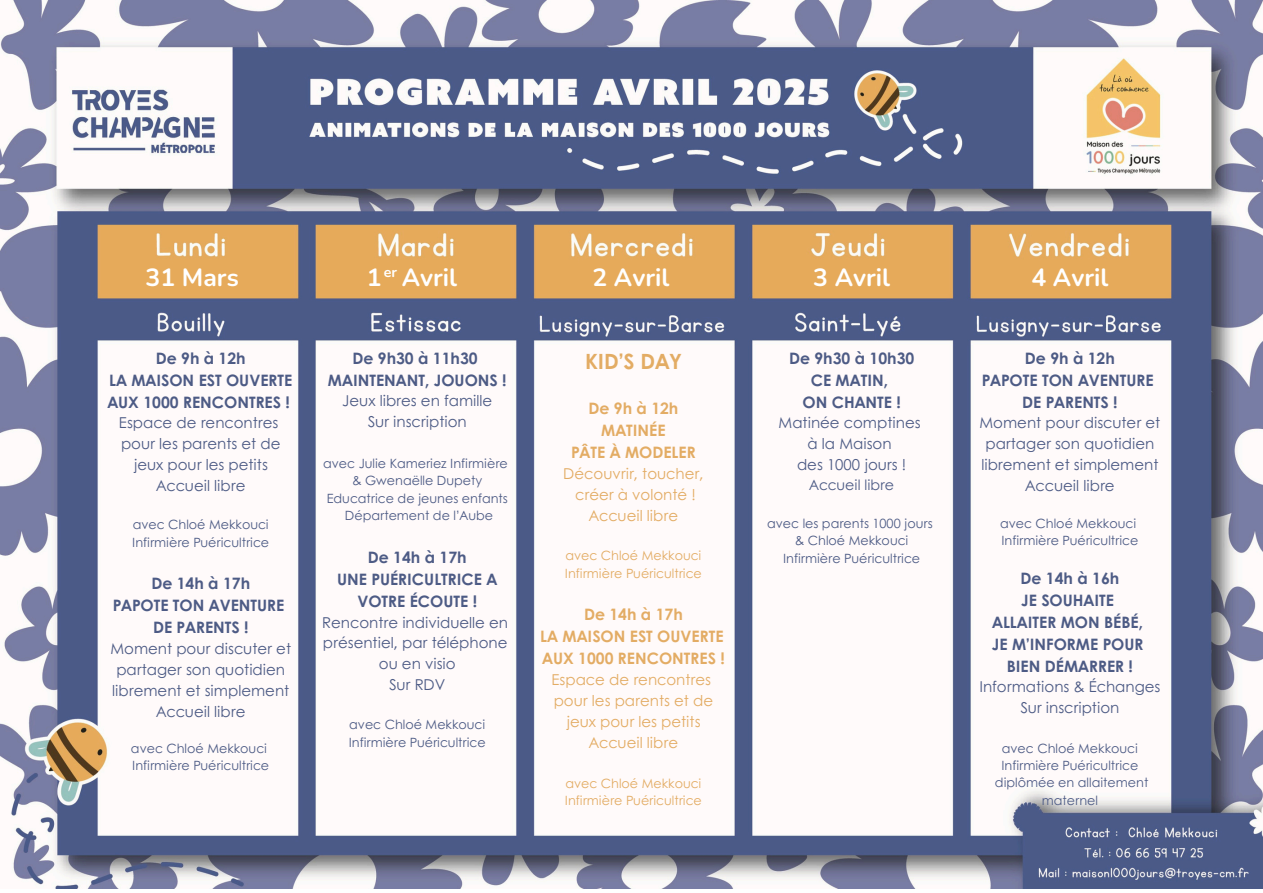
<style>
.page{position:relative;width:1263px;height:893px;background:#fff}
.page>*{position:absolute;margin:0;border:0;box-sizing:border-box;transform-origin:0 0}
.t1{font:700 24.75px "Nunito";color:#fff}
.t2{font:700 21px "Century Gothic";color:#e3ac64}
.t3{font:700 15.75px/21.9px "Century Gothic";color:#4d5b85;text-align:center}
.t4{font:700 15.75px/21.9px "Century Gothic";color:#e3ac64;text-align:center}
.t5{font:15px/20.9px "Century Gothic";color:#4d5b85;text-align:center}
.t6{font:15px/20.9px "Century Gothic";color:#e3ac64;text-align:center}
.t7{font:14.25px "Century Gothic";color:#4d5b85}
.t8{font:700 14.25px "Nunito";color:#fff}
.t9{font:12.75px/17.4px "Century Gothic";color:#4d5b85;text-align:center}
.t10{font:12.75px "Century Gothic";color:#e3ac64}
</style>
<div class="page">
<img style="left:0;top:0;width:1263px;height:888px">
<p class="t1" style="left:146px;top:260px;width:95px">31 Mars</p>
<h1 class="t3" style="left:107px;top:346px;width:186px">De 9h à 12h<br>LA MAISON EST OUVERTE<br>AUX 1000 RENCONTRES !</h1>
<h1 class="t5" style="left:119px;top:412px;width:163px">Espace de rencontres pour les parents et de jeux pour les petits<br>Accueil libre</h1>
<h5 class="t9" style="left:133px;top:515px;width:138px">avec Chloé Mekkouci</h5>
<p class="t9" style="left:132px;top:533px;width:138px">Infirmière Puéricultrice</p>
<p class="t3" style="left:113px;top:572px;width:173px">De 14h à 17h<br>PAPOTE TON AVENTURE<br>DE PARENTS !</p>
<p class="t5" style="left:110px;top:637px;width:182px">Moment pour discuter et partager son quotidien librement et simplement<br>Accueil libre</p>
<h5 class="t9" style="left:131px;top:738px;width:138px">avec Chloé Mekkouci</h5>
<p class="t9" style="left:132px;top:756px;width:138px">Infirmière Puéricultrice</p>
<p class="t1" style="left:367px;top:260px;width:92px">1 Avril</p>
<p class="t8" style="left:384px;top:262px;width:15px">er</p>
<p class="t3" style="left:328px;top:346px;width:180px">De 9h30 à 11h30<br>MAINTENANT, JOUONS !</p>
<p class="t5" style="left:342px;top:390px;width:151px">Jeux libres en famille<br>Sur inscription</p>
<h1 class="t9" style="left:323px;top:454px;width:186px">avec Julie Kameriez Infirmière</h1>
<h4 class="t9" style="left:352px;top:471px;width:132px">&amp; Gwenaëlle Dupety</h4>
<h5 class="t9" style="left:327px;top:489px;width:183px">Educatrice de jeunes enfants</h5>
<p class="t9" style="left:345px;top:506px;width:150px">Département de l’Aube</p>
<p class="t3" style="left:337px;top:545px;width:162px">De 14h à 17h<br>UNE PUÉRICULTRICE A<br>VOTRE ÉCOUTE !</p>
<p class="t5" style="left:322px;top:611px;width:187px">Rencontre individuelle en présentiel, par téléphone ou en visio<br>Sur RDV</p>
<p class="t9" style="left:349px;top:715px;width:138px">avec Chloé Mekkouci</p>
<p class="t9" style="left:349px;top:733px;width:138px">Infirmière Puéricultrice</p>
<p class="t1" style="left:592px;top:260px;width:78px">2 Avril</p>
<h5 class="t1" style="left:813px;top:260px;width:78px">3 Avril</h5>
<p class="t1" style="left:1031px;top:260px;width:78px">4 Avril</p>
<h3 class="t2" style="left:585px;top:345px;width:98px">KID’S DAY</h3>
<p class="t4" style="left:571px;top:397px;width:126px">De 9h à 12h<br>MATINÉE<br>PÂTE À MODELER</p>
<p class="t6" style="left:563px;top:462px;width:142px">Découvrir, toucher, créer à volonté !<br>Accueil libre</p>
<p class="t10" style="left:565px;top:546px;width:138px">avec Chloé Mekkouci</p>
<h1 class="t10" style="left:565px;top:563px;width:138px">Infirmière Puéricultrice</h1>
<h2 class="t4" style="left:540px;top:603px;width:186px">De 14h à 17h<br>LA MAISON EST OUVERTE<br>AUX 1000 RENCONTRES !</h2>
<h2 class="t6" style="left:552px;top:668px;width:163px">Espace de rencontres pour les parents et de jeux pour les petits<br>Accueil libre</h2>
<h5 class="t10" style="left:565px;top:773px;width:138px">avec Chloé Mekkouci</h5>
<p class="t10" style="left:565px;top:791px;width:138px">Infirmière Puéricultrice</p>
<h5 class="t3" style="left:789px;top:346px;width:127px">De 9h30 à 10h30<br>CE MATIN,<br>ON CHANTE !</h5>
<h5 class="t5" style="left:778px;top:412px;width:143px">Matinée comptines à la Maison<br>des 1000 jours !</h5>
<h5 class="t7" style="left:809px;top:474px;width:87px">Accueil libre</h5>
<p class="t9" style="left:767px;top:514px;width:167px">avec les parents 1000 jours</p>
<p class="t9" style="left:795px;top:531px;width:115px">&amp; Chloé Mekkouci</p>
<h1 class="t9" style="left:783px;top:549px;width:138px">Infirmière Puéricultrice</h1>
<h5 class="t3" style="left:982px;top:346px;width:173px">De 9h à 12h<br>PAPOTE TON AVENTURE<br>DE PARENTS !</h5>
<h5 class="t5" style="left:979px;top:412px;width:182px">Moment pour discuter et partager son quotidien librement et simplement<br>Accueil libre</h5>
<p class="t9" style="left:1000px;top:514px;width:138px">avec Chloé Mekkouci</p>
<p class="t9" style="left:1001px;top:531px;width:138px">Infirmière Puéricultrice</p>
<p class="t3" style="left:992px;top:566px;width:153px">De 14h à 16h<br>JE SOUHAITE<br>ALLAITER MON BÉBÉ,<br>JE M’INFORME POUR<br>BIEN DÉMARRER !</p>
<p class="t5" style="left:979px;top:676px;width:183px">Informations &amp; Échanges<br>Sur inscription</p>
<h1 class="t9" style="left:1002px;top:738px;width:138px">avec Chloé Mekkouci</h1>
<h5 class="t9" style="left:1001px;top:756px;width:138px">Infirmière Puéricultrice</h5>
<p class="t9" style="left:995px;top:773px;width:155px">diplômée en allaitement maternel</p>
</div>
